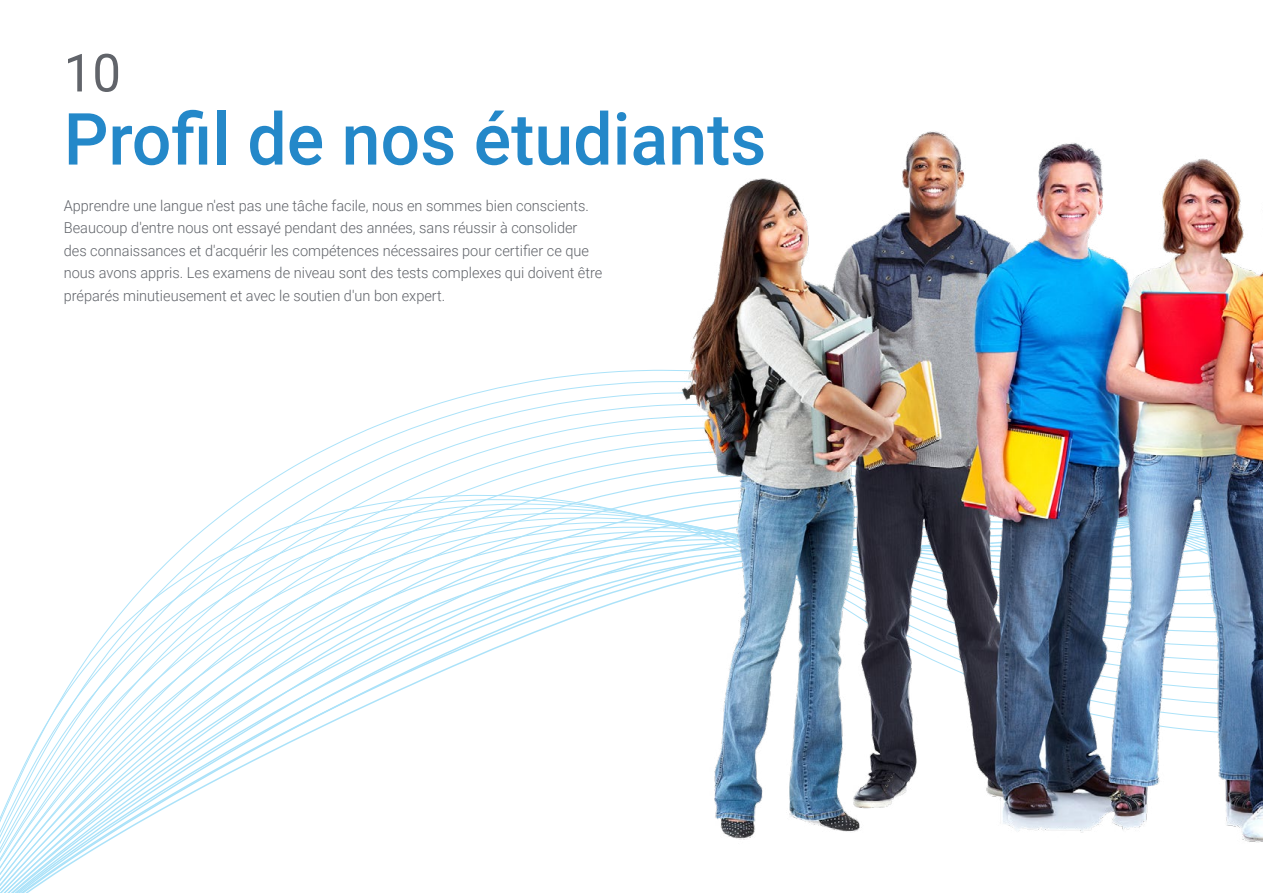
<style>
.page{position:relative;width:1263px;height:893px;background:#fff}
.page>*{position:absolute;margin:0;border:0;box-sizing:border-box;transform-origin:0 0}
.t1{font:500 72px "Roboto";color:#2488c9}
.t2{font:52.5px "Roboto";color:#61646a}
.t3{font:300 15px/22.5px "Roboto";color:#61646a}
</style>
<div class="page">
<svg style="left:0;top:369px;width:666px;height:524px"></svg>
<img style="left:666px;top:131px;width:597px;height:712px">
<h2 class="t2" style="left:64px;top:36px;width:59px">10</h2>
<h1 class="t1" style="left:64px;top:89px;width:704px">Profil de nos étudiants</h1>
<p class="t3" style="left:64px;top:194px;width:540px">Apprendre une langue n'est pas une tâche facile, nous en sommes bien conscients.<br>Beaucoup d'entre nous ont essayé pendant des années, sans réussir à consolider des connaissances et d'acquérir les compétences nécessaires pour certifier ce que nous avons appris. Les examens de niveau sont des tests complexes qui doivent être préparés minutieusement et avec le soutien d'un bon expert.</p>
</div>
